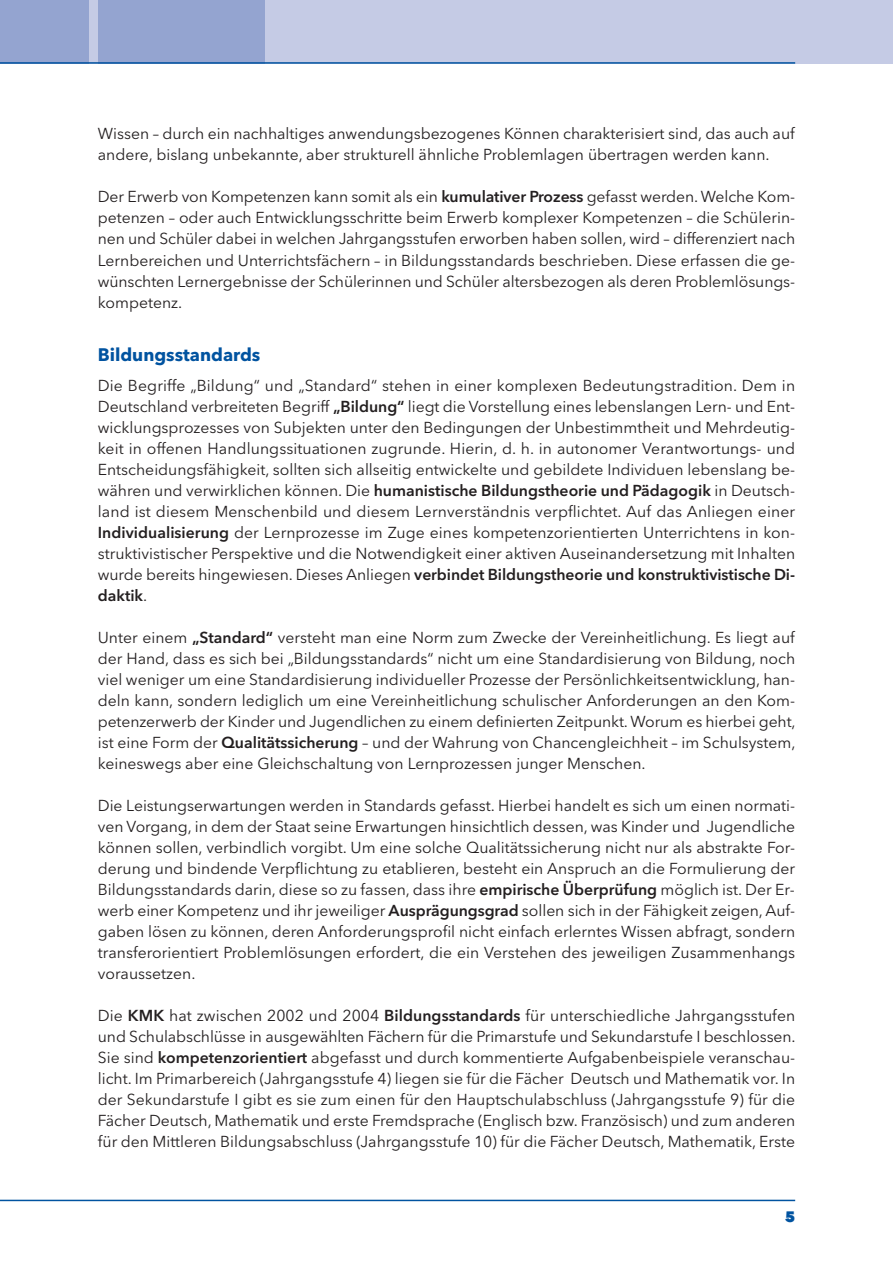
<style>
.page{position:relative;width:893px;height:1263px;background:#fff}
.page>*{position:absolute;margin:0;border:0;box-sizing:border-box;transform-origin:0 0}
.t1{font:700 18px "Avenir Next LT Pro";color:#0153a0}
.t2{font:15.75px/21px "Avenir Next LT Pro";color:#231f20;text-align:justify}
.t3{font:800 15px "Avenir Next LT Pro";color:#0153a0}
.s1{font-weight:600}
</style>
<div class="page">
<div style="left:0;top:0;width:893px;height:64px;background:#c5cbe5"></div>
<div style="left:98px;top:0;width:166px;height:64px;background:#94a4d0"></div>
<div style="left:0;top:0;width:88px;height:64px;background:#94a4d0"></div>
<hr style="left:0;top:62px;width:795px;height:2px;background:#0153a0">
<hr style="left:0;top:1200px;width:795px;height:1px;background:#0153a0">
<p class="t2" style="left:98px;top:125px;width:698px">Wissen – durch ein nachhaltiges anwendungsbezogenes Können charakterisiert sind, das auch auf andere, bislang unbekannte, aber strukturell ähnliche Problemlagen übertragen werden kann.</p>
<p class="t2" style="left:98px;top:188px;width:699px">Der Erwerb von Kompetenzen kann somit als ein <span class="s1">kumulativer Prozess</span> gefasst werden. Welche Kom&shy;petenzen – oder auch Entwicklungsschritte beim Erwerb komplexer Kompetenzen – die Schülerin&shy;nen und Schüler dabei in welchen Jahrgangsstufen erworben haben sollen, wird – differenziert nach Lernbereichen und Unterrichtsfächern – in Bildungsstandards beschrieben. Diese erfassen die ge&shy;wünschten Lernergebnisse der Schülerinnen und Schüler altersbezogen als deren Problemlösungs&shy;kompetenz.</p>
<p class="t1" style="left:98px;top:348px;width:164px">Bildungsstandards</p>
<p class="t2" style="left:98px;top:376px;width:699px">Die Begriffe „Bildung“ und „Standard“ stehen in einer komplexen Bedeutungstradition. Dem in Deutschland verbreiteten Begriff <span class="s1">„Bildung“</span> liegt die Vorstellung eines lebenslangen Lern- und Ent&shy;wicklungsprozesses von Subjekten unter den Bedingungen der Unbestimmtheit und Mehrdeutig&shy;keit in offenen Handlungssituationen zugrunde. Hierin, d. h. in autonomer Verantwortungs- und Entscheidungsfähigkeit, sollten sich allseitig entwickelte und gebildete Individuen lebenslang be&shy;währen und verwirklichen können. Die <span class="s1">humanistische Bildungstheorie und Pädagogik</span> in Deutsch&shy;land ist diesem Menschenbild und diesem Lernverständnis verpflichtet. Auf das Anliegen einer <span class="s1">Individualisierung</span> der Lernprozesse im Zuge eines kompetenzorientierten Unterrichtens in kon&shy;struktivistischer Perspektive und die Notwendigkeit einer aktiven Auseinandersetzung mit Inhalten wurde bereits hingewiesen. Dieses Anliegen <span class="s1">verbindet Bildungstheorie und konstruktivistische Di&shy;daktik</span>.</p>
<p class="t2" style="left:98px;top:628px;width:699px">Unter einem <span class="s1">„Standard“</span> versteht man eine Norm zum Zwecke der Vereinheitlichung. Es liegt auf der Hand, dass es sich bei „Bildungsstandards“ nicht um eine Standardisierung von Bildung, noch viel weniger um eine Standardisierung individueller Prozesse der Persönlichkeitsentwicklung, han&shy;deln kann, sondern lediglich um eine Vereinheitlichung schulischer Anforderungen an den Kom&shy;petenzerwerb der Kinder und Jugendlichen zu einem definierten Zeitpunkt. Worum es hierbei geht, ist eine Form der <span class="s1">Qualitätssicherung</span> – und der Wahrung von Chancengleichheit – im Schulsystem, keineswegs aber eine Gleichschaltung von Lernprozessen junger Menschen.</p>
<p class="t2" style="left:98px;top:796px;width:699px">Die Leistungserwartungen werden in Standards gefasst. Hierbei handelt es sich um einen normati&shy;ven Vorgang, in dem der Staat seine Erwartungen hinsichtlich dessen, was Kinder und Jugendliche können sollen, verbindlich vorgibt. Um eine solche Qualitätssicherung nicht nur als abstrakte For&shy;derung und bindende Verpflichtung zu etablieren, besteht ein Anspruch an die Formulierung der Bildungsstandards darin, diese so zu fassen, dass ihre <span class="s1">empirische Überprüfung</span> möglich ist. Der Er&shy;werb einer Kompetenz und ihr jeweiliger <span class="s1">Ausprägungsgrad</span> sollen sich in der Fähigkeit zeigen, Auf&shy;gaben lösen zu können, deren Anforderungsprofil nicht einfach erlerntes Wissen abfragt, sondern transferorientiert Problemlösungen erfordert, die ein Verstehen des jeweiligen Zusammenhangs voraussetzen.</p>
<p class="t2" style="left:98px;top:1006px;width:699px">Die <span class="s1">KMK</span> hat zwischen 2002 und 2004 <span class="s1">Bildungsstandards</span> für unterschiedliche Jahrgangsstufen und Schulabschlüsse in ausgewählten Fächern für die Primarstufe und Sekundarstufe I beschlossen.<br>Sie sind <span class="s1">kompetenzorientiert</span> abgefasst und durch kommentierte Aufgabenbeispiele veranschau&shy;licht. Im Primarbereich (Jahrgangsstufe 4) liegen sie für die Fächer Deutsch und Mathematik vor. In der Sekundarstufe I gibt es sie zum einen für den Hauptschulabschluss (Jahrgangsstufe 9) für die Fächer Deutsch, Mathematik und erste Fremdsprache (Englisch bzw. Französisch) und zum anderen für den Mittleren Bildungsabschluss (Jahrgangsstufe 10) für die Fächer Deutsch, Mathematik, Erste</p>
<p class="t3" style="left:785px;top:1211px;width:12px">5</p>
</div>
